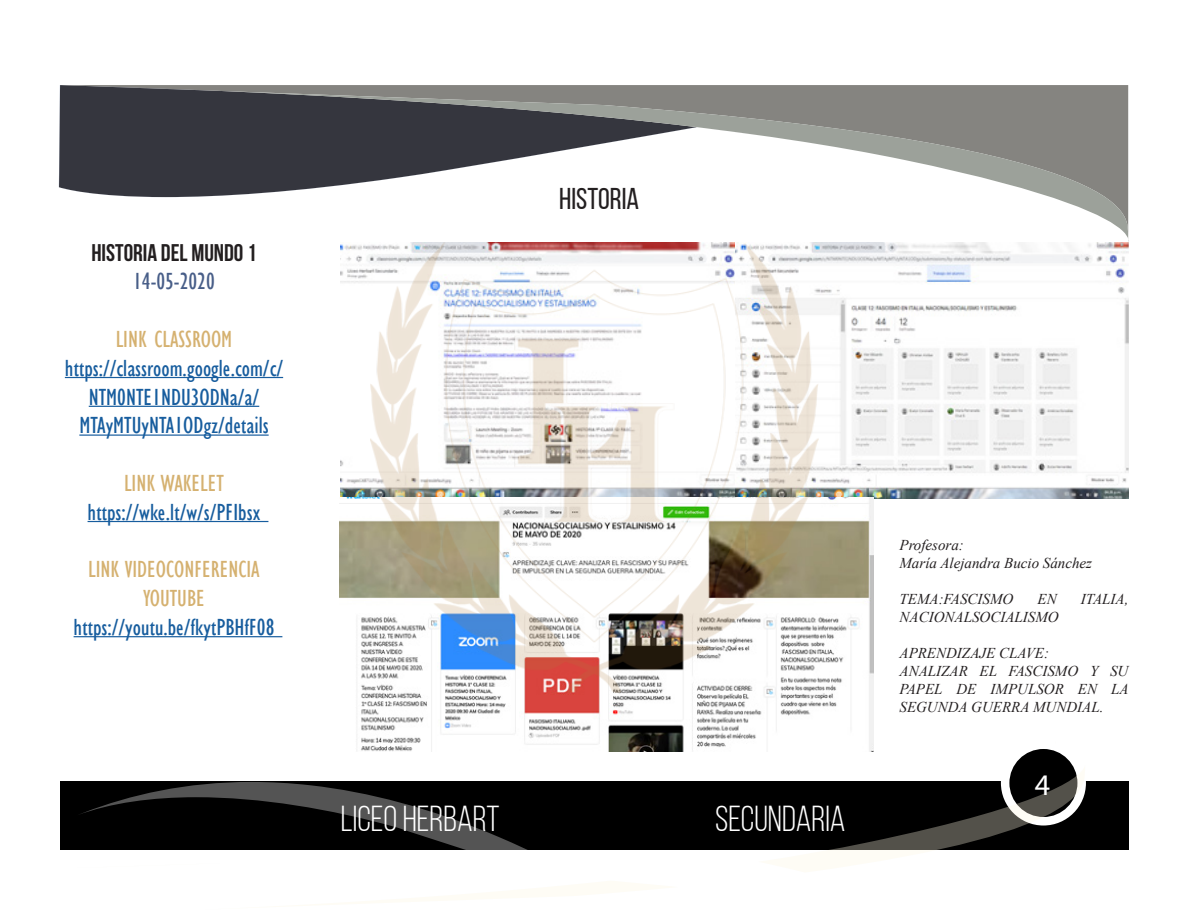
<style>
.page{position:relative;width:1188px;height:918px;background:#fff}
.page>*{position:absolute;margin:0;border:0;box-sizing:border-box;transform-origin:0 0}
.t1{font:36px "Myriad Pro";color:#fff}
.t2{font:30px "Bebas Neue";color:#231f20}
.t3{font:30px "Myriad Pro";color:#fff}
.t4{font:condensed 24px/28.8px "Gill Sans";color:#175d9e;text-align:center}
.t5{font:condensed 24px/28.8px "Gill Sans";color:#d5b170;text-align:center}
.t6{font:700 24px "Bebas Neue";color:#231f20}
.t7{font:condensed 24px "Gill Sans";color:#485e88}
.t8{font:italic 15px/18px "Times New Roman";color:#231f20;text-align:justify}
</style>
<div class="page">
<svg style="left:60px;top:85px;width:1069px;height:113px;background:#4c4d52"></svg>
<svg style="left:222px;top:91px;width:907px;height:148px"></svg>
<svg style="left:61px;top:85px;width:161px;height:6px"></svg>
<div style="left:1087px;top:783px;width:42px;height:64px;background:#000"></div>
<div style="left:1009px;top:749px;width:68px;height:68px;background:#000;border-radius:50%"></div>
<svg style="left:60px;top:819px;width:4px;height:6px"></svg>
<svg style="left:77px;top:782px;width:126px;height:68px;background:#070707"></svg>
<svg style="left:203px;top:765px;width:884px;height:85px;fill:#000"></svg>
<hr style="left:65px;top:377px;width:218px;height:1px;background:#175d9e">
<hr style="left:89px;top:406px;width:170px;height:1px;background:#175d9e">
<hr style="left:79px;top:435px;width:190px;height:1px;background:#175d9e">
<hr style="left:88px;top:521px;width:180px;height:1px;background:#175d9e">
<hr style="left:74px;top:636px;width:208px;height:1px;background:#175d9e">
<img style="left:341px;top:242px;width:787px;height:257px">
<img style="left:340px;top:498px;width:534px;height:254px">
<img style="left:371px;top:242px;width:448px;height:451px">
<p class="t6" style="left:91px;top:239px;width:167px">HISTORIA DEL MUNDO 1</p>
<p class="t7" style="left:133px;top:267px;width:83px">14-05-2020</p>
<p class="t5" style="left:116px;top:325px;width:118px">LINK CLASSROOM</p>
<p class="t4" style="left:65px;top:354px;width:220px">https://classroom.google.com/c/<br>NTM0NTE1NDU3ODNa/a/<br>MTAyMTUyNTA1ODgz/details</p>
<p class="t5" style="left:124px;top:469px;width:101px">LINK WAKELET</p>
<p class="t4" style="left:88px;top:498px;width:174px">https://wke.lt/w/s/PFIbsx</p>
<p class="t5" style="left:88px;top:555px;width:173px">LINK VIDEOCONFERENCIA<br>YOUTUBE</p>
<p class="t4" style="left:74px;top:613px;width:202px">https://youtu.be/fkytPBHfF08</p>
<p class="t2" style="left:559px;top:183px;width:81px">HISTORIA</p>
<h1 class="t1" style="left:341px;top:797px;width:204px">Liceo Herbart</h1>
<h1 class="t1" style="left:693px;top:797px;width:169px">Secundaria</h1>
<p class="t8" style="left:900px;top:536px;width:66px">Profesora:</p>
<p class="t8" style="left:900px;top:554px;width:194px">María Alejandra Bucio Sánchez</p>
<p class="t8" style="left:900px;top:590px;width:115px">TEMA:FASCISMO</p>
<p class="t8" style="left:1038px;top:590px;width:21px">EN</p>
<p class="t8" style="left:1081px;top:590px;width:49px">ITALIA,</p>
<p class="t8" style="left:900px;top:608px;width:161px">NACIONALSOCIALISMO</p>
<p class="t8" style="left:900px;top:644px;width:151px">APRENDIZAJE CLAVE:</p>
<p class="t8" style="left:900px;top:662px;width:231px">ANALIZAR EL FASCISMO Y SU PAPEL DE IMPULSOR EN LA SEGUNDA GUERRA MUNDIAL.</p>
<h2 class="t3" style="left:1035px;top:766px;width:17px">4</h2>
</div>
